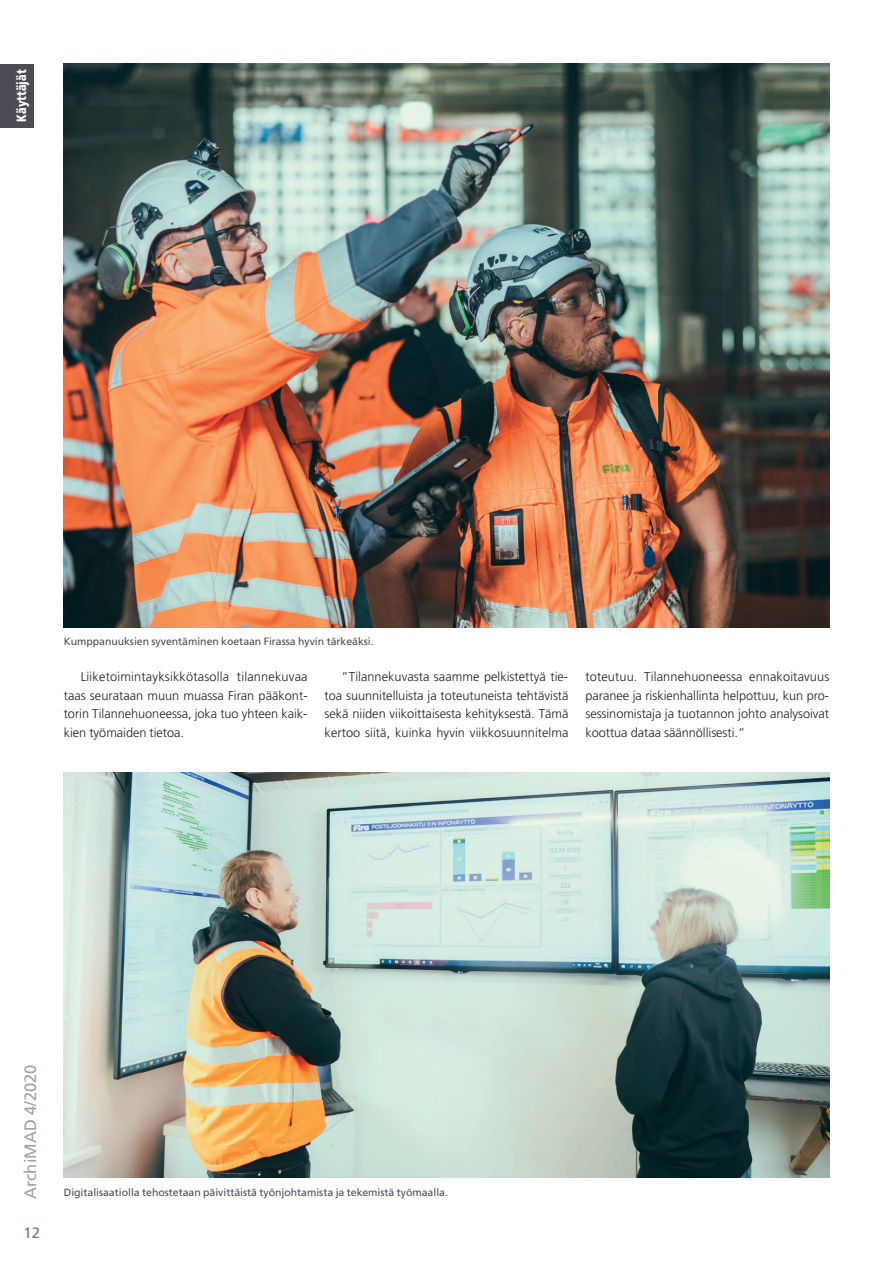
<style>
.page{position:relative;width:893px;height:1263px;background:#fff}
.page>*{position:absolute;margin:0;border:0;box-sizing:border-box;transform-origin:0 0}
.t1{font:16.5px "Frutiger";color:#9da49a}
.t2{font:15px "Frutiger";color:#667979}
.t3{font:900 13.5px "Frutiger";color:#fff;scale:.8 1}
.t4{font:300 12.75px/18.5px "Frutiger";letter-spacing:-.005em;color:#231f20;text-align:justify}
.t5{font:10.5px "Frutiger";letter-spacing:-.005em;color:#4d4c54}
</style>
<div class="page">
<div style="left:0;top:64px;width:34px;height:64px;background:#4d4c54"></div>
<img style="left:64px;top:773px;width:765px;height:404px">
<img style="left:64px;top:64px;width:765px;height:563px">
<p class="t3" style="left:13px;top:122px;width:67px;rotate:-90deg">Käyttäjät</p>
<p class="t5" style="left:64px;top:635px;width:311px">Kumppanuuksien syventäminen koetaan Firassa hyvin tärkeäksi.</p>
<p class="t4" style="left:64px;top:668px;width:245px;text-indent:17px">Liiketoimintayksikkötasolla tilannekuvaa taas seurataan muun muassa Firan pääkont&shy;torin Tilannehuoneessa, joka tuo yhteen kaik&shy;kien työmaiden tietoa.</p>
<p class="t4" style="left:325px;top:668px;width:245px;text-indent:17px">”Tilannekuvasta saamme pelkistettyä tie&shy;toa suunnitelluista ja toteutuneista tehtävistä sekä niiden viikoittaisesta kehityksestä. Tämä kertoo siitä, kuinka hyvin viikkosuunnitelma</p>
<p class="t4" style="left:585px;top:668px;width:245px">toteutuu. Tilannehuoneessa ennakoitavuus paranee ja riskienhallinta helpottuu, kun pro&shy;sessinomistaja ja tuotannon johto analysoivat koottua dataa säännöllisesti.”</p>
<p class="t1" style="left:21px;top:1199px;width:136px;rotate:-90deg">ArchiMAD 4/2020</p>
<p class="t2" style="left:24px;top:1224px;width:18px">12</p>
<p class="t5" style="left:64px;top:1186px;width:386px">Digitalisaatiolla tehostetaan päivittäistä työnjohtamista ja tekemistä työmaalla.</p>
</div>
